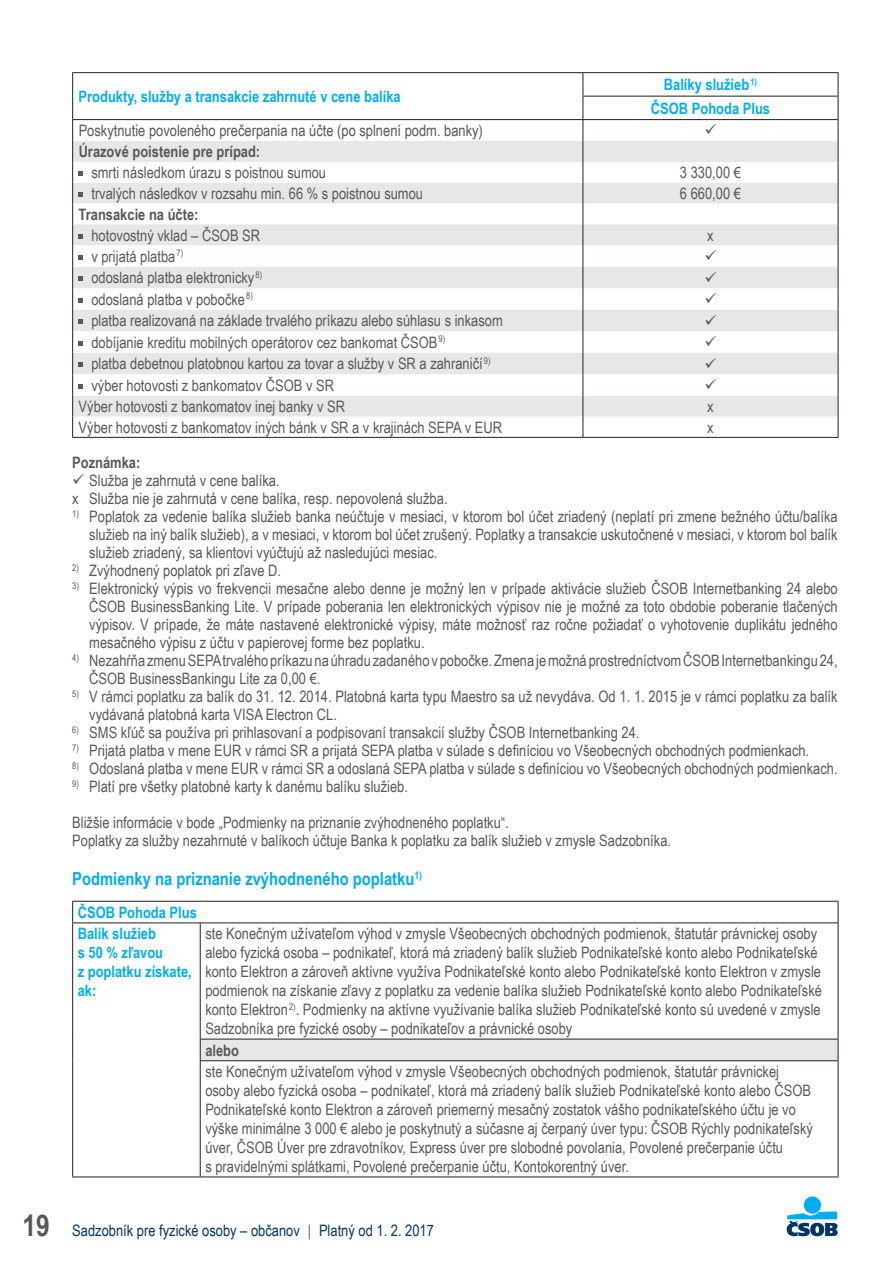
<style>
.page{position:relative;width:893px;height:1263px;background:#fff}
.page>*{position:absolute;margin:0;border:0;box-sizing:border-box;transform-origin:0 0}
.t1{font:700 18px "Arial Narrow";color:#00aeef}
.t2{font:15.75px/18.9px "Arial Narrow";color:#57585a}
.t3{font:700 15.75px/18.9px "Arial Narrow";color:#00aeef}
.t4{font:700 15.75px "Arial Narrow";color:#57585a}
.t5{font:15.75px "Arial Narrow";color:#003667}
.s1{font-weight:700;font-size:30px;color:#57585a}
.s2{color:#57585a}
</style>
<div class="page">
<div style="left:804px;top:1196px;width:17px;height:17px;background:#00aeef;border-radius:50%"></div>
<svg style="left:787px;top:1211px;width:51px;height:25px"></svg>
<svg style="left:73px;top:141px;width:765px;height:275px;fill:#e6e7e9"></svg>
<hr style="left:72px;top:72px;width:511px;height:1px;background:#231f20">
<hr style="left:72px;top:119px;width:511px;height:1px;background:#231f20">
<hr style="left:583px;top:72px;width:255px;height:1px;background:#231f20">
<hr style="left:583px;top:96px;width:255px;height:1px;background:#231f20">
<hr style="left:583px;top:119px;width:255px;height:1px;background:#231f20">
<svg style="left:72px;top:73px;width:1px;height:364px"></svg>
<svg style="left:583px;top:73px;width:1px;height:364px"></svg>
<svg style="left:838px;top:73px;width:1px;height:364px"></svg>
<hr style="left:72px;top:437px;width:766px;height:1px;background:#231f20">
<svg style="left:79px;top:172px;width:4px;height:4px"></svg>
<svg style="left:79px;top:192px;width:4px;height:5px"></svg>
<svg style="left:79px;top:234px;width:4px;height:4px"></svg>
<svg style="left:79px;top:255px;width:4px;height:4px"></svg>
<svg style="left:79px;top:277px;width:4px;height:4px"></svg>
<svg style="left:79px;top:298px;width:4px;height:4px"></svg>
<svg style="left:79px;top:320px;width:4px;height:4px"></svg>
<svg style="left:79px;top:341px;width:4px;height:4px"></svg>
<svg style="left:79px;top:363px;width:4px;height:4px"></svg>
<svg style="left:79px;top:384px;width:4px;height:4px"></svg>
<hr style="left:838px;top:923px;width:1px;height:116px;background:#231f20">
<hr style="left:838px;top:1061px;width:1px;height:115px;background:#231f20">
<hr style="left:72px;top:923px;width:1px;height:116px;background:#231f20">
<hr style="left:200px;top:923px;width:1px;height:116px;background:#231f20">
<svg style="left:72px;top:1039px;width:1px;height:22px"></svg>
<div style="left:200px;top:1039px;width:639px;height:22px;background:#e6e7e9"></div>
<hr style="left:72px;top:1061px;width:1px;height:115px;background:#231f20">
<hr style="left:200px;top:1061px;width:1px;height:115px;background:#231f20">
<hr style="left:72px;top:1176px;width:128px;height:1px;background:#231f20">
<hr style="left:200px;top:1039px;width:638px;height:1px;background:#231f20">
<hr style="left:200px;top:1060px;width:638px;height:1px;background:#231f20">
<hr style="left:200px;top:1176px;width:638px;height:1px;background:#231f20">
<hr style="left:72px;top:901px;width:128px;height:1px;background:#231f20">
<svg style="left:72px;top:901px;width:1px;height:21px"></svg>
<hr style="left:200px;top:901px;width:638px;height:1px;background:#231f20">
<svg style="left:838px;top:901px;width:1px;height:21px"></svg>
<hr style="left:72px;top:922px;width:766px;height:1px;background:#231f20">
<svg style="left:705px;top:250px;width:11px;height:10px"></svg>
<svg style="left:705px;top:271px;width:11px;height:11px"></svg>
<svg style="left:705px;top:293px;width:11px;height:10px"></svg>
<svg style="left:705px;top:314px;width:11px;height:11px"></svg>
<svg style="left:705px;top:336px;width:11px;height:10px"></svg>
<svg style="left:705px;top:357px;width:11px;height:11px"></svg>
<svg style="left:705px;top:379px;width:11px;height:10px"></svg>
<p class="t3" style="left:79px;top:87px;width:324px">Produkty, služby a transakcie zahrnuté v cene balíka</p>
<p class="t3" style="left:651px;top:73px;width:121px;line-height:23.4px;text-align:center">Balíky služieb <sup>1)<br></sup>ČSOB Pohoda Plus</p>
<p class="t2" style="left:79px;top:121px;width:406px">Poskytnutie povoleného prečerpania na účte (po splnení podm. banky)</p>
<p class="t4" style="left:79px;top:143px;width:183px">Úrazové poistenie pre prípad:</p>
<p class="t2" style="left:91px;top:163px;width:236px">smrti následkom úrazu s poistnou sumou</p>
<p class="t2" style="left:680px;top:163px;width:63px">3 330,00 €</p>
<p class="t2" style="left:91px;top:184px;width:333px">trvalých následkov v rozsahu min. 66 % s poistnou sumou</p>
<p class="t2" style="left:680px;top:184px;width:63px">6 660,00 €</p>
<p class="t4" style="left:79px;top:205px;width:121px">Transakcie na účte:</p>
<p class="t2" style="left:91px;top:225px;width:170px">hotovostný vklad – ČSOB SR</p>
<p class="t2" style="left:707px;top:225px;width:8px">x</p>
<p class="t2" style="left:91px;top:247px;width:93px">v prijatá platba <sup>7)</sup></p>
<p class="t2" style="left:91px;top:268px;width:172px">odoslaná platba elektronicky <sup>8)</sup></p>
<p class="t2" style="left:91px;top:290px;width:163px">odoslaná platba v pobočke <sup>8)</sup></p>
<p class="t2" style="left:91px;top:311px;width:413px">platba realizovaná na základe trvalého príkazu alebo súhlasu s inkasom</p>
<p class="t2" style="left:91px;top:333px;width:355px">dobíjanie kreditu mobilných operátorov cez bankomat ČSOB <sup>9)</sup></p>
<p class="t2" style="left:91px;top:354px;width:401px">platba debetnou platobnou kartou za tovar a služby v SR a zahraničí <sup>9)</sup></p>
<p class="t2" style="left:91px;top:376px;width:244px">výber hotovosti z bankomatov ČSOB v SR</p>
<p class="t2" style="left:79px;top:397px;width:268px">Výber hotovosti z bankomatov inej banky v SR</p>
<p class="t2" style="left:707px;top:397px;width:8px">x</p>
<p class="t2" style="left:79px;top:417px;width:425px">Výber hotovosti z bankomatov iných bánk v SR a v krajinách SEPA v EUR</p>
<p class="t2" style="left:707px;top:417px;width:8px">x</p>
<p class="t4" style="left:72px;top:453px;width:70px">Poznámka:</p>
<p class="t2" style="left:72px;top:471px;width:377px;line-height:18px;text-indent:17px">Služba je zahrnutá v cene balíka.<br>x Služba nie je zahrnutá v cene balíka, resp. nepovolená služba.</p>
<p class="t2" style="left:89px;top:507px;width:750px;line-height:18px;text-align:justify;text-indent:-17px"><sup>1)</sup> Poplatok za vedenie balíka služieb banka neúčtuje v mesiaci, v ktorom bol účet zriadený (neplatí pri zmene bežného účtu/balíka služieb na iný balík služieb), a v mesiaci, v ktorom bol účet zrušený. Poplatky a transakcie uskutočnené v mesiaci, v ktorom bol balík služieb zriadený, sa klientovi vyúčtujú až nasledujúci mesiac.</p>
<p class="t2" style="left:72px;top:561px;width:210px"><sup>2)</sup> Zvýhodnený poplatok pri zľave D.</p>
<p class="t2" style="left:89px;top:579px;width:750px;line-height:18px;text-align:justify;text-indent:-17px"><sup>3)</sup> Elektronický výpis vo frekvencii mesačne alebo denne je možný len v prípade aktivácie služieb ČSOB Internetbanking 24 alebo ČSOB BusinessBanking Lite. V prípade poberania len elektronických výpisov nie je možné za toto obdobie poberanie tlačených výpisov. V prípade, že máte nastavené elektronické výpisy, máte možnosť raz ročne požiadať o vyhotovenie duplikátu jedného mesačného výpisu z účtu v papierovej forme bez poplatku.</p>
<p class="t2" style="left:89px;top:651px;width:750px;line-height:18px;text-indent:-17px"><sup>4)</sup> Nezahŕňa zmenu SEPA trvalého príkazu na úhradu zadaného v pobočke. Zmena je možná prostredníctvom ČSOB Internetbankingu 24,<br>ČSOB BusinessBankingu Lite za 0,00 €.</p>
<p class="t2" style="left:89px;top:687px;width:750px;line-height:18px;text-indent:-17px"><sup>5)</sup> V rámci poplatku za balík do 31. 12. 2014. Platobná karta typu Maestro sa už nevydáva. Od 1. 1. 2015 je v rámci poplatku za balík vydávaná platobná karta VISA Electron CL.</p>
<p class="t2" style="left:72px;top:723px;width:569px"><sup>6)</sup> SMS kľúč sa používa pri prihlasovaní a podpisovaní transakcií služby ČSOB Internetbanking 24.</p>
<p class="t2" style="left:72px;top:741px;width:738px"><sup>7)</sup> Prijatá platba v mene EUR v rámci SR a prijatá SEPA platba v súlade s definíciou vo Všeobecných obchodných podmienkach.</p>
<p class="t2" style="left:72px;top:759px;width:767px"><sup>8)</sup> Odoslaná platba v mene EUR v rámci SR a odoslaná SEPA platba v súlade s definíciou vo Všeobecných obchodných podmienkach.</p>
<p class="t2" style="left:72px;top:777px;width:337px"><sup>9)</sup> Platí pre všetky platobné karty k danému balíku služieb.</p>
<p class="t2" style="left:72px;top:813px;width:600px;line-height:18px">Bližšie informácie v bode „Podmienky na priznanie zvýhodneného poplatku“.<br>Poplatky za služby nezahrnuté v balíkoch účtuje Banka k poplatku za balík služieb v zmysle Sadzobníka.</p>
<p class="t1" style="left:72px;top:868px;width:351px">Podmienky na priznanie zvýhodneného poplatku<sup>1)</sup></p>
<p class="t3" style="left:78px;top:901px;width:121px;line-height:21.6px">ČSOB Pohoda Plus<br>Balík služieb</p>
<p class="t3" style="left:78px;top:943px;width:116px">s 50 % zľavou<br>z poplatku získate, ak:</p>
<p class="t2" style="left:205px;top:924px;width:618px">ste Konečným užívateľom výhod v zmysle Všeobecných obchodných podmienok, štatutár právnickej osoby alebo fyzická osoba – podnikateľ, ktorá má zriadený balík služieb Podnikateľské konto alebo Podnikateľské konto Elektron a zároveň aktívne využíva Podnikateľské konto alebo Podnikateľské konto Elektron v zmysle podmienok na získanie zľavy z poplatku za vedenie balíka služieb Podnikateľské konto alebo Podnikateľské konto Elektron <sup>2)</sup>. Podmienky na aktívne využívanie balíka služieb Podnikateľské konto sú uvedené v zmysle Sadzobníka pre fyzické osoby – podnikateľov a právnické osoby</p>
<p class="t4" style="left:205px;top:1041px;width:35px">alebo</p>
<p class="t2" style="left:205px;top:1062px;width:609px">ste Konečným užívateľom výhod v zmysle Všeobecných obchodných podmienok, štatutár právnickej osoby alebo fyzická osoba – podnikateľ, ktorá má zriadený balík služieb Podnikateľské konto alebo ČSOB Podnikateľské konto Elektron a zároveň priemerný mesačný zostatok vášho podnikateľského účtu je vo výške minimálne 3 000 € alebo je poskytnutý a súčasne aj čerpaný úver typu: ČSOB Rýchly podnikateľský úver, ČSOB Úver pre zdravotníkov, Express úver pre slobodné povolania, Povolené prečerpanie účtu<br>s pravidelnými splátkami, Povolené prečerpanie účtu, Kontokorentný úver.</p>
<p class="t5" style="left:22px;top:1221px;width:413px"><span class="s1">19</span> Sadzobník pre fyzické osoby – občanov <span class="s2">|</span> Platný od 1. 2. 2017</p>
</div>
